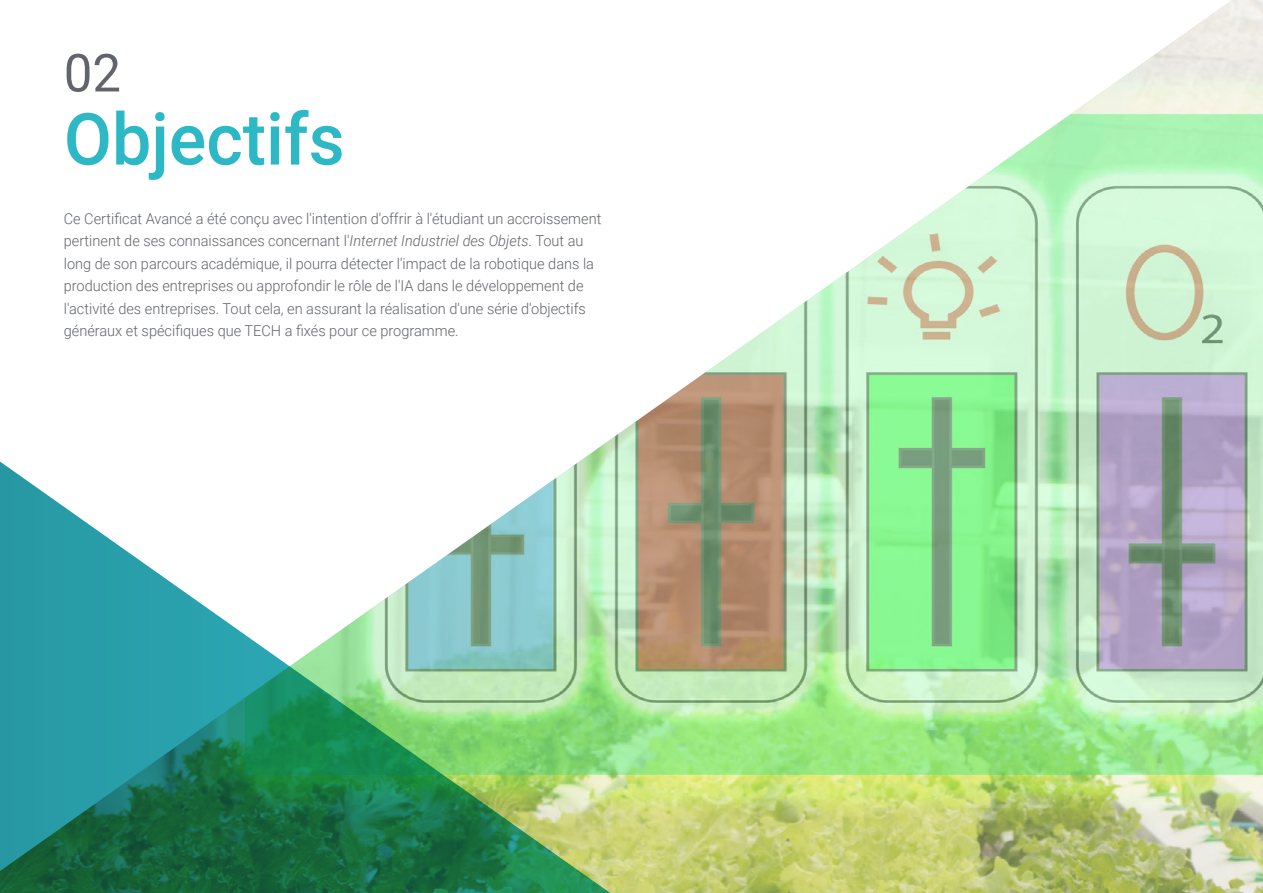
<style>
.page{position:relative;width:1263px;height:893px;background:#fff}
.page>*{position:absolute;margin:0;border:0;box-sizing:border-box;transform-origin:0 0}
.t1{font:500 72px "Roboto";color:#2db8c5}
.t2{font:52.5px "Roboto";color:#61646a}
.t3{font:300 15px/22.5px "Roboto";color:#61646a}
.s1{font-style:italic}
</style>
<div class="page">
<img style="left:601px;top:0;width:662px;height:893px">
<svg style="left:0;top:446px;width:640px;height:447px"></svg>
<h2 class="t2" style="left:64px;top:36px;width:59px">02</h2>
<h1 class="t1" style="left:64px;top:89px;width:282px">Objectifs</h1>
<p class="t3" style="left:64px;top:207px;width:539px">Ce Certificat Avancé a été conçu avec l'intention d'offrir à l'étudiant un accroissement pertinent de ses connaissances concernant l'<span class="s1">Internet Industriel des Objets</span>. Tout au long de son parcours académique, il pourra détecter l'impact de la robotique dans la production des entreprises ou approfondir le rôle de l'IA dans le développement de l'activité des entreprises. Tout cela, en assurant la réalisation d'une série d'objectifs généraux et spécifiques que TECH a fixés pour ce programme.</p>
</div>
